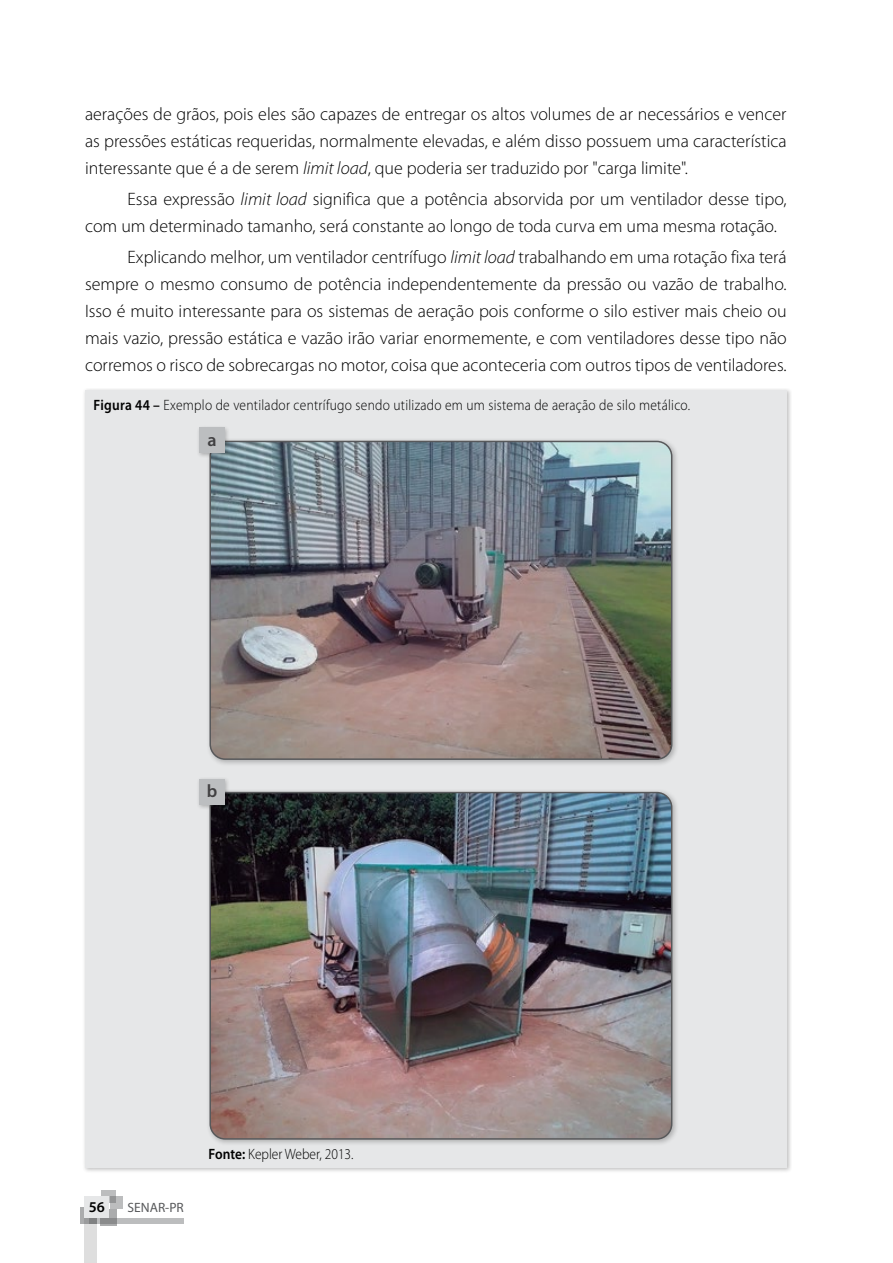
<style>
.page{position:relative;width:893px;height:1263px;background:#fff}
.page>*{position:absolute;margin:0;border:0;box-sizing:border-box;transform-origin:0 0}
.t1{font:300 18px/27px "Myriad Pro";color:#000;text-align:justify}
.t2{font:600 18px "Myriad Pro";color:#414042}
.t3{font:300 15px "Myriad Pro";letter-spacing:.02em;color:#000;scale:.9 1}
.t4{font:300 15px "Myriad Pro";color:#000;scale:.9 1}
.t5{font:600 15px "Myriad Pro";color:#000}
.t6{font:13.5px "Myriad Pro";color:#58595b}
.s1{font-style:italic}
.s2{font-weight:600}
</style>
<div class="page">
<svg style="left:101px;top:1191px;width:15px;height:12px"></svg>
<svg style="left:110px;top:1196px;width:12px;height:12px"></svg>
<svg style="left:80px;top:1207px;width:5px;height:16px"></svg>
<svg style="left:100px;top:1210px;width:17px;height:16px"></svg>
<svg style="left:97px;top:1218px;width:87px;height:5px"></svg>
<svg style="left:85px;top:1218px;width:12px;height:45px"></svg>
<div style="left:85px;top:1197px;width:24px;height:21px;background:#e6e7e8"></div>
<div style="left:82px;top:388px;width:710px;height:785px;background:#000;opacity:.25"></div>
<div style="left:85px;top:390px;width:702px;height:778px;background:#e6e7e8"></div>
<div style="left:206px;top:438px;width:473px;height:329px;background:#000;opacity:.25"></div>
<img style="left:210px;top:442px;width:462px;height:317px">
<div style="left:209px;top:441px;width:463px;height:319px;border:2px solid #58595b;border-radius:15px"></div>
<div style="left:206px;top:789px;width:473px;height:357px;background:#000;opacity:.25"></div>
<img style="left:210px;top:793px;width:462px;height:346px">
<div style="left:209px;top:792px;width:463px;height:348px;border:2px solid #58595b;border-radius:15px"></div>
<div style="left:197px;top:425px;width:33px;height:33px;background:#000;opacity:.25"></div>
<div style="left:199px;top:427px;width:26px;height:26px;background:#bcbec0"></div>
<div style="left:197px;top:777px;width:33px;height:33px;background:#000;opacity:.25"></div>
<div style="left:199px;top:779px;width:26px;height:25px;background:#bcbec0"></div>
<p class="t1" style="left:85px;top:100px;width:703px">aerações de grãos, pois eles são capazes de entregar os altos volumes de ar necessários e vencer as pressões estáticas requeridas, normalmente elevadas, e além disso possuem uma característica interessante que é a de serem <span class="s1">limit load</span>, que poderia ser traduzido por "carga limite".</p>
<p class="t1" style="left:85px;top:185px;width:703px;text-indent:43px">Essa expressão <span class="s1">limit load</span> significa que a potência absorvida por um ventilador desse tipo, com um determinado tamanho, será constante ao longo de toda curva em uma mesma rotação.</p>
<p class="t1" style="left:85px;top:244px;width:703px;text-indent:43px">Explicando melhor, um ventilador centrífugo <span class="s1">limit load</span> trabalhando em uma rotação fixa terá sempre o mesmo consumo de potência independentemente da pressão ou vazão de trabalho.<br>Isso é muito interessante para os sistemas de aeração pois conforme o silo estiver mais cheio ou mais vazio, pressão estática e vazão irão variar enormemente, e com ventiladores desse tipo não corremos o risco de sobrecargas no motor, coisa que aconteceria com outros tipos de ventiladores.</p>
<p class="t3" style="left:94px;top:396px;width:664px"><span class="s2">Figura 44 –</span> Exemplo de ventilador centrífugo sendo utilizado em um sistema de aeração de silo metálico.</p>
<p class="t2" style="left:207px;top:428px;width:11px">a</p>
<p class="t2" style="left:207px;top:780px;width:12px">b</p>
<p class="t5" style="left:89px;top:1198px;width:18px">56</p>
<p class="t6" style="left:128px;top:1199px;width:58px">SENAR-PR</p>
<p class="t4" style="left:209px;top:1145px;width:163px"><span class="s2">Fonte:</span> Kepler Weber, 2013.</p>
</div>
